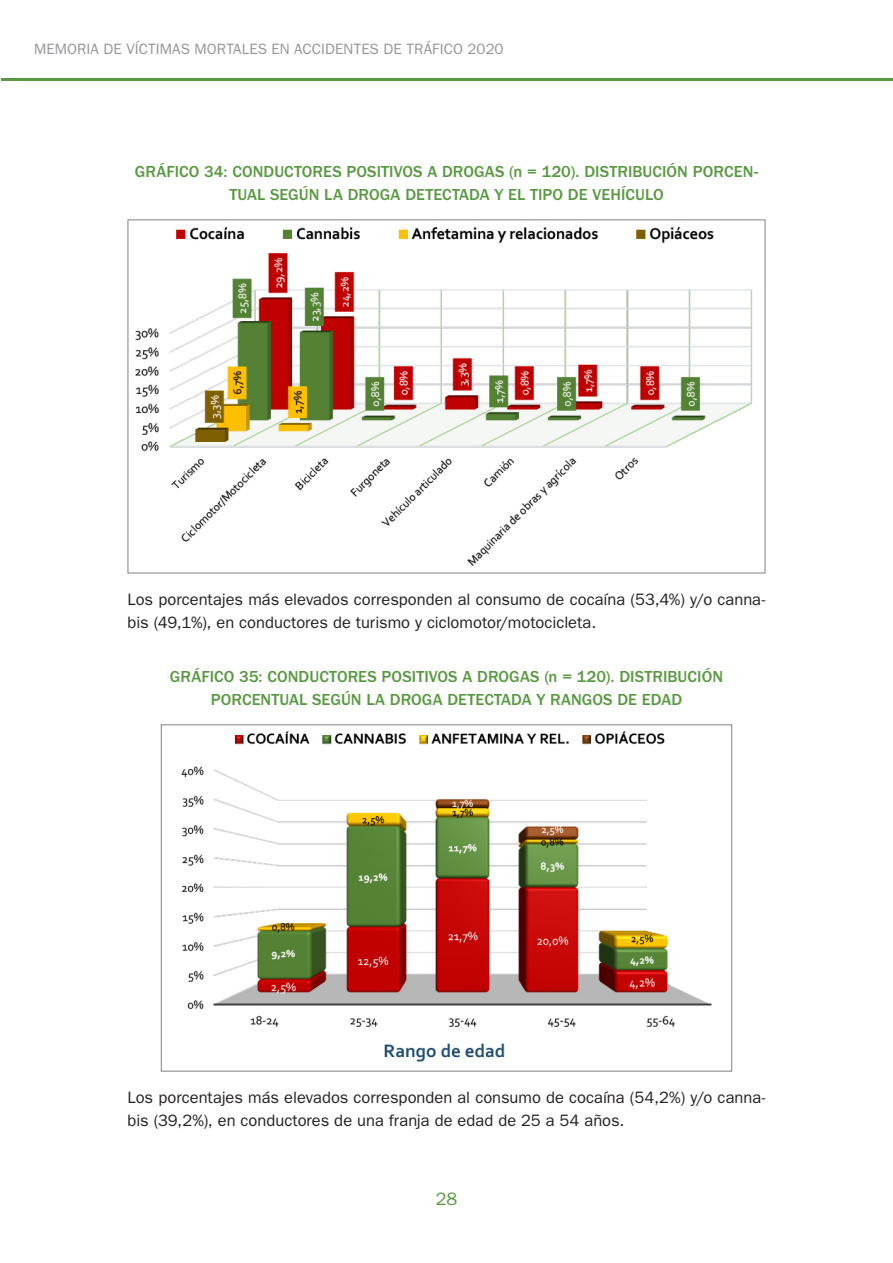
<style>
.page{position:relative;width:893px;height:1263px;background:#fff}
.page>*{position:absolute;margin:0;border:0;box-sizing:border-box;transform-origin:0 0}
.t1{font:18px "ITC Franklin Gothic Std";color:#599941}
.txt{font:16.5px/23.2px "ITC Franklin Gothic Std";color:#231f20}
.txt-cent{font:500 16.5px/23.2px "ITC Franklin Gothic Std";letter-spacing:.005em;color:#599941;text-align:center}
.t2{font:15px "ITC Franklin Gothic Std";letter-spacing:.005em;color:#939598}
</style>
<div class="page">
<hr style="left:1px;top:78px;width:892px;height:2px;background:#599941">
<img style="left:135px;top:226px;width:618px;height:340px">
<img style="left:181px;top:731px;width:531px;height:331px">
<p class="t2" style="left:34px;top:40px;width:471px">MEMORIA DE VÍCTIMAS MORTALES EN ACCIDENTES DE TRÁFICO 2020</p>
<p class="txt-cent" style="left:135px;top:160px;width:625px">GRÁFICO 34: CONDUCTORES POSITIVOS A DROGAS (n = 120). DISTRIBUCIÓN PORCEN-<br>TUAL SEGÚN LA DROGA DETECTADA Y EL TIPO DE VEHÍCULO</p>
<p class="txt" style="left:128px;top:587px;width:639px">Los porcentajes más elevados corresponden al consumo de cocaína (53,4%) y/o canna&shy;bis (49,1%), en conductores de turismo y ciclomotor/motocicleta.</p>
<p class="txt-cent" style="left:170px;top:665px;width:555px">GRÁFICO 35: CONDUCTORES POSITIVOS A DROGAS (n = 120). DISTRIBUCIÓN<br>PORCENTUAL SEGÚN LA DROGA DETECTADA Y RANGOS DE EDAD</p>
<p class="txt" style="left:128px;top:1085px;width:639px">Los porcentajes más elevados corresponden al consumo de cocaína (54,2%) y/o canna&shy;bis (39,2%), en conductores de una franja de edad de 25 a 54 años.</p>
<p class="t1" style="left:436px;top:1189px;width:23px">28</p>
</div>
